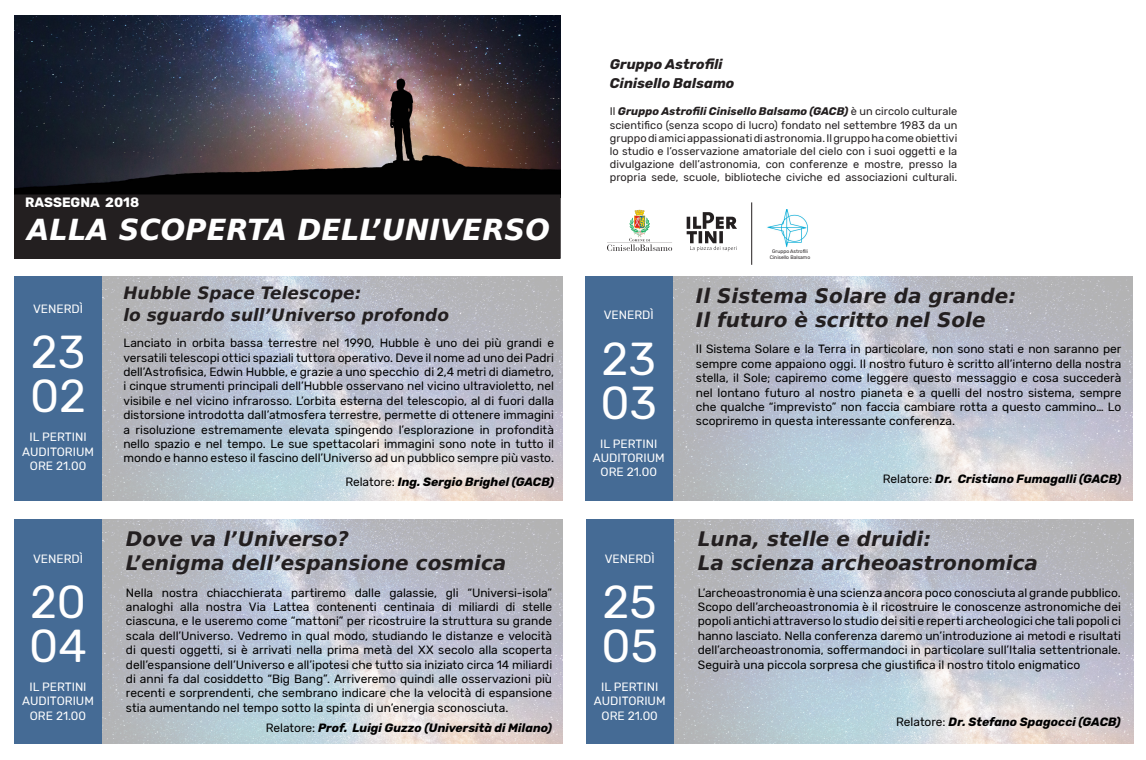
<style>
.page{position:relative;width:1146px;height:760px;background:#fff}
.page>*{position:absolute;margin:0;border:0;box-sizing:border-box;transform-origin:0 0}
.t1{font:46px "Rubik";color:#fff}
.t2{font:italic 700 28.9px "DejaVu Sans";color:#fff}
.t3{font:italic 700 20px "DejaVu Sans";color:#231f20}
.t4{font:italic 700 17px "DejaVu Sans";color:#231f20}
.testo{font:italic 700 14px "Rubik";letter-spacing:.005em;color:#231f20}
.t5{font:700 13.5px "Rubik";color:#fff}
.t6{font:12px/14.4px "Rubik";letter-spacing:-.005em;color:#000;text-align:justify}
.t7{font:italic 700 12px "Rubik";color:#000}
.t8{font:12px/14.4px "Rubik";color:#fff;text-align:center}
.testo-2{font:11px/13.2px "Rubik";color:#231f20;text-align:justify}
.t9{font:5px "Rubik";color:#231f20}
.s1{font-weight:400;font-style:normal}
.s2{font-weight:700;font-style:italic}
</style>
<div class="page">
<img style="left:14px;top:16px;width:546px;height:178px">
<div style="left:15px;top:195px;width:545px;height:63px;background:#231f20"></div>
<div style="left:14px;top:194px;width:546px;height:65px;border:1px solid #231f20"></div>
<img style="left:102px;top:276px;width:460px;height:224px">
<div style="left:14px;top:276px;width:88px;height:224px;background:#456b95"></div>
<img style="left:672px;top:276px;width:459px;height:224px">
<div style="left:585px;top:276px;width:87px;height:224px;background:#456b95"></div>
<img style="left:102px;top:519px;width:460px;height:224px">
<div style="left:14px;top:519px;width:88px;height:224px;background:#456b95"></div>
<img style="left:673px;top:519px;width:460px;height:224px">
<div style="left:585px;top:519px;width:88px;height:224px;background:#456b95"></div>
<svg style="left:686px;top:212px;width:51px;height:39px"></svg>
<hr style="left:751px;top:202px;width:1px;height:63px;background:#231f20">
<svg style="left:607px;top:210px;width:65px;height:41px"></svg>
<img style="left:767px;top:209px;width:41px;height:39px">
<p class="t5" style="left:25px;top:194px;width:116px">RASSEGNA 2018</p>
<p class="t2" style="left:27px;top:207px;width:524px">ALLA SCOPERTA DELL’UNIVERSO</p>
<p class="t8" style="left:33px;top:302px;width:52px">VENERDÌ</p>
<p class="t1" style="left:31px;top:326px;width:56px">23</p>
<p class="t1" style="left:30px;top:370px;width:57px">02</p>
<p class="t8" style="left:22px;top:430px;width:73px">IL PERTINI<br>AUDITORIUM</p>
<p class="t8" style="left:30px;top:459px;width:58px">ORE 21.00</p>
<p class="t8" style="left:33px;top:551px;width:52px">VENERDÌ</p>
<p class="t1" style="left:30px;top:576px;width:57px">20</p>
<p class="t1" style="left:29px;top:620px;width:59px">04</p>
<p class="t8" style="left:22px;top:679px;width:73px">IL PERTINI<br>AUDITORIUM</p>
<p class="t8" style="left:30px;top:708px;width:58px">ORE 21.00</p>
<p class="t4" style="left:123px;top:279px;width:240px">Hubble Space Telescope:</p>
<p class="t4" style="left:123px;top:301px;width:327px">lo sguardo sull’Universo profondo</p>
<p class="t6" style="left:123px;top:336px;width:432px">Lanciato in orbita bassa terrestre nel 1990, Hubble è uno dei più grandi e versatili telescopi ottici spaziali tuttora operativo. Deve il nome ad uno dei Padri dell’Astrofisica, Edwin Hubble, e grazie a uno specchio di 2,4 metri di diametro, i cinque strumenti principali dell’Hubble osservano nel vicino ultravioletto, nel visibile e nel vicino infrarosso. L’orbita esterna del telescopio, al di fuori dalla distorsione introdotta dall’atmosfera terrestre, permette di ottenere immagini a risoluzione estremamente elevata spingendo l’esplorazione in profondità nello spazio e nel tempo. Le sue spettacolari immagini sono note in tutto il mondo e hanno esteso il fascino dell’Universo ad un pubblico sempre più vasto.</p>
<p class="t7" style="left:345px;top:475px;width:210px"><span class="s1">Relatore:</span> Ing. Sergio Brighel (GACB)</p>
<p class="t3" style="left:126px;top:524px;width:224px">Dove va l’Universo?</p>
<p class="t3" style="left:126px;top:548px;width:382px">L’enigma dell’espansione cosmica</p>
<p class="t6" style="left:126px;top:585px;width:427px">Nella nostra chiacchierata partiremo dalle galassie, gli “Universi-isola” analoghi alla nostra Via Lattea contenenti centinaia di miliardi di stelle ciascuna, e le useremo come “mattoni” per ricostruire la struttura su grande scala dell’Universo. Vedremo in qual modo, studiando le distanze e velocità di questi oggetti, si è arrivati nella prima metà del XX secolo alla scoperta dell’espansione dell’Universo e all’ipotesi che tutto sia iniziato circa 14 miliardi di anni fa dal cosiddetto “Big Bang”. Arriveremo quindi alle osservazioni più recenti e sorprendenti, che sembrano indicare che la velocità di espansione stia aumentando nel tempo sotto la spinta di un’energia sconosciuta.</p>
<p class="t7" style="left:266px;top:720px;width:288px"><span class="s1">Relatore:</span> Prof. Luigi Guzzo (Università di Milano)</p>
<p class="testo" style="left:609px;top:56px;width:114px">Gruppo Astrofili</p>
<p class="testo" style="left:609px;top:75px;width:126px">Cinisello Balsamo</p>
<p class="testo-2" style="left:609px;top:105px;width:349px">Il <span class="s2">Gruppo Astrofili Cinisello Balsamo (GACB)</span> è un circolo culturale scientifico (senza scopo di lucro) fondato nel settembre 1983 da un gruppo di amici appassionati di astronomia. Il gruppo ha come obiettivi lo studio e l’osservazione amatoriale del cielo con i suoi oggetti e la divulgazione dell’astronomia, con conferenze e mostre, presso la propria sede, scuole, biblioteche civiche ed associazioni culturali.</p>
<p class="t8" style="left:603px;top:308px;width:52px">VENERDÌ</p>
<p class="t1" style="left:601px;top:333px;width:56px">23</p>
<p class="t1" style="left:600px;top:377px;width:58px">03</p>
<p class="t8" style="left:593px;top:436px;width:73px">IL PERTINI<br>AUDITORIUM</p>
<p class="t8" style="left:600px;top:465px;width:58px">ORE 21.00</p>
<p class="t8" style="left:604px;top:551px;width:52px">VENERDÌ</p>
<p class="t1" style="left:602px;top:576px;width:56px">25</p>
<p class="t1" style="left:601px;top:620px;width:58px">05</p>
<p class="t8" style="left:593px;top:679px;width:73px">IL PERTINI<br>AUDITORIUM</p>
<p class="t8" style="left:601px;top:708px;width:58px">ORE 21.00</p>
<p class="t9" style="left:772px;top:248px;width:37px">Gruppo Astrofili</p>
<p class="t9" style="left:769px;top:254px;width:42px">Cinisello Balsamo</p>
<p class="t3" style="left:695px;top:280px;width:322px">Il Sistema Solare da grande:</p>
<p class="t3" style="left:695px;top:304px;width:291px">Il futuro è scritto nel Sole</p>
<p class="t6" style="left:695px;top:342px;width:427px">Il Sistema Solare e la Terra in particolare, non sono stati e non saranno per sempre come appaiono oggi. Il nostro futuro è scritto all’interno della nostra stella, il Sole; capiremo come leggere questo messaggio e cosa succederà nel lontano futuro al nostro pianeta e a quelli del nostro sistema, sempre che qualche “imprevisto” non faccia cambiare rotta a questo cammino… Lo scopriremo in questa interessante conferenza.</p>
<p class="t7" style="left:882px;top:472px;width:240px"><span class="s1">Relatore:</span> Dr. Cristiano Fumagalli (GACB)</p>
<p class="t3" style="left:697px;top:524px;width:235px">Luna, stelle e druidi:</p>
<p class="t3" style="left:697px;top:548px;width:342px">La scienza archeoastronomica</p>
<p class="t6" style="left:697px;top:585px;width:424px">L’archeoastronomia è una scienza ancora poco conosciuta al grande pubblico.<br>Scopo dell’archeoastronomia è il ricostruire le conoscenze astronomiche dei popoli antichi attraverso lo studio dei siti e reperti archeologici che tali popoli ci hanno lasciato. Nella conferenza daremo un’introduzione ai metodi e risultati dell’archeoastronomia, soffermandoci in particolare sull’Italia settentrionale.<br>Seguirà una piccola sorpresa che giustifica il nostro titolo enigmatico</p>
<p class="t7" style="left:896px;top:715px;width:226px"><span class="s1">Relatore:</span> Dr. Stefano Spagocci (GACB)</p>
</div>
